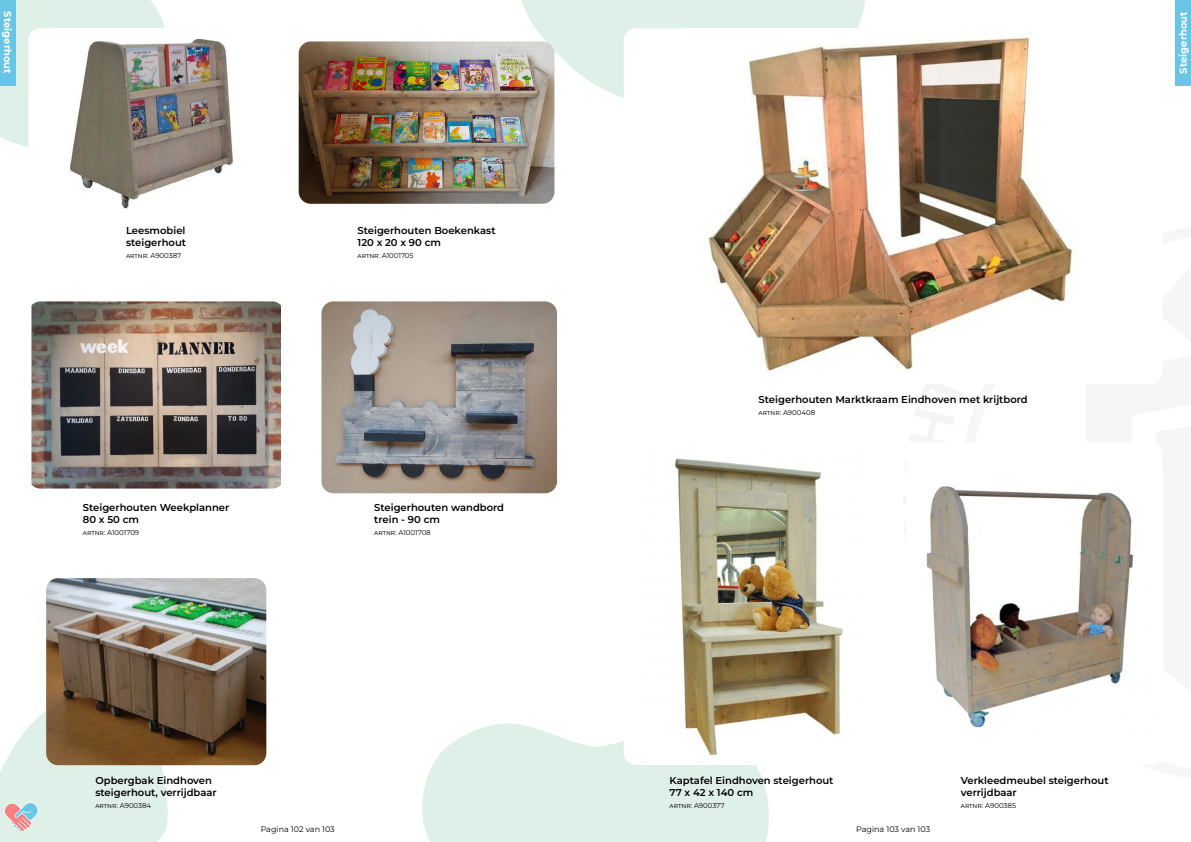
<style>
.page{position:relative;width:1191px;height:842px;background:#fff}
.page>*{position:absolute;margin:0;border:0;box-sizing:border-box;transform-origin:0 0}
.t1{font:600 10px "Montserrat";color:#000}
.t2{font:700 10px "Montserrat";color:#fff}
.t3{font:8px "Montserrat";color:#000}
.t4{font:7px "Montserrat";color:#000}
</style>
<div class="page">
<svg style="left:422px;top:723px;width:347px;height:119px;background:#e2f1eb"></svg>
<div style="left:0;top:0;width:165px;height:147px;background:#dff0e9"></div>
<svg style="left:521px;top:0;width:344px;height:110px"></svg>
<svg style="left:0;top:711px;width:170px;height:131px;background:#e1eee8"></svg>
<div style="left:0;top:0;width:16px;height:85px;background:#68c5e3"></div>
<div style="left:1175px;top:0;width:16px;height:85px;background:#68c5e3"></div>
<img style="left:321px;top:301px;width:236px;height:192px">
<img style="left:299px;top:41px;width:255px;height:163px">
<img style="left:31px;top:301px;width:250px;height:187px">
<img style="left:46px;top:578px;width:220px;height:187px">
<div style="left:28px;top:28px;width:256px;height:187px;background:#fff;border-radius:12px"></div>
<img style="left:70px;top:38px;width:163px;height:171px">
<img style="left:926px;top:486px;width:207px;height:242px">
<div style="left:624px;top:442px;width:255px;height:323px;background:#fff;border-radius:12px"></div>
<img style="left:674px;top:458px;width:169px;height:298px">
<div style="left:624px;top:28px;width:538px;height:356px;background:#fff;border-radius:12px"></div>
<img style="left:707px;top:36px;width:367px;height:336px">
<svg style="left:919px;top:368px;width:49px;height:4px"></svg>
<p class="t2" style="left:14px;top:11px;width:64px;rotate:90deg">Steigerhout</p>
<p class="t2" style="left:1176px;top:74px;width:64px;rotate:-90deg">Steigerhout</p>
<p class="t1" style="left:126px;top:224px;width:61px">Leesmobiel</p>
<p class="t1" style="left:126px;top:236px;width:61px">steigerhout</p>
<p class="t4" style="left:126px;top:251px;width:57px">artnr: A900387</p>
<p class="t1" style="left:83px;top:501px;width:148px">Steigerhouten Weekplanner</p>
<p class="t1" style="left:83px;top:513px;width:58px">80 x 50 cm</p>
<p class="t4" style="left:83px;top:528px;width:58px">artnr: A1001709</p>
<p class="t1" style="left:357px;top:224px;width:139px">Steigerhouten Boekenkast</p>
<p class="t1" style="left:357px;top:236px;width:85px">120 x 20 x 90 cm</p>
<p class="t4" style="left:357px;top:251px;width:58px">artnr: A1001705</p>
<p class="t1" style="left:374px;top:501px;width:131px">Steigerhouten wandbord</p>
<p class="t1" style="left:374px;top:513px;width:67px">trein - 90 cm</p>
<p class="t4" style="left:374px;top:528px;width:58px">artnr: A1001708</p>
<p class="t1" style="left:758px;top:393px;width:271px">Steigerhouten Marktkraam Eindhoven met krijtbord</p>
<p class="t4" style="left:758px;top:408px;width:58px">artnr: A900408</p>
<p class="t1" style="left:95px;top:774px;width:118px">Opbergbak Eindhoven</p>
<p class="t1" style="left:95px;top:786px;width:123px">steigerhout, verrijdbaar</p>
<p class="t4" style="left:95px;top:801px;width:57px">artnr: A900384</p>
<p class="t1" style="left:669px;top:774px;width:165px">Kaptafel Eindhoven steigerhout</p>
<p class="t1" style="left:669px;top:786px;width:85px">77 x 42 x 140 cm</p>
<p class="t4" style="left:669px;top:801px;width:56px">artnr: A900377</p>
<p class="t3" style="left:261px;top:823px;width:76px">Pagina 102 van 103</p>
<p class="t3" style="left:856px;top:823px;width:75px">Pagina 103 van 103</p>
<p class="t1" style="left:960px;top:774px;width:149px">Verkleedmeubel steigerhout</p>
<p class="t1" style="left:960px;top:786px;width:57px">verrijdbaar</p>
<p class="t4" style="left:960px;top:801px;width:57px">artnr: A900385</p>
</div>
